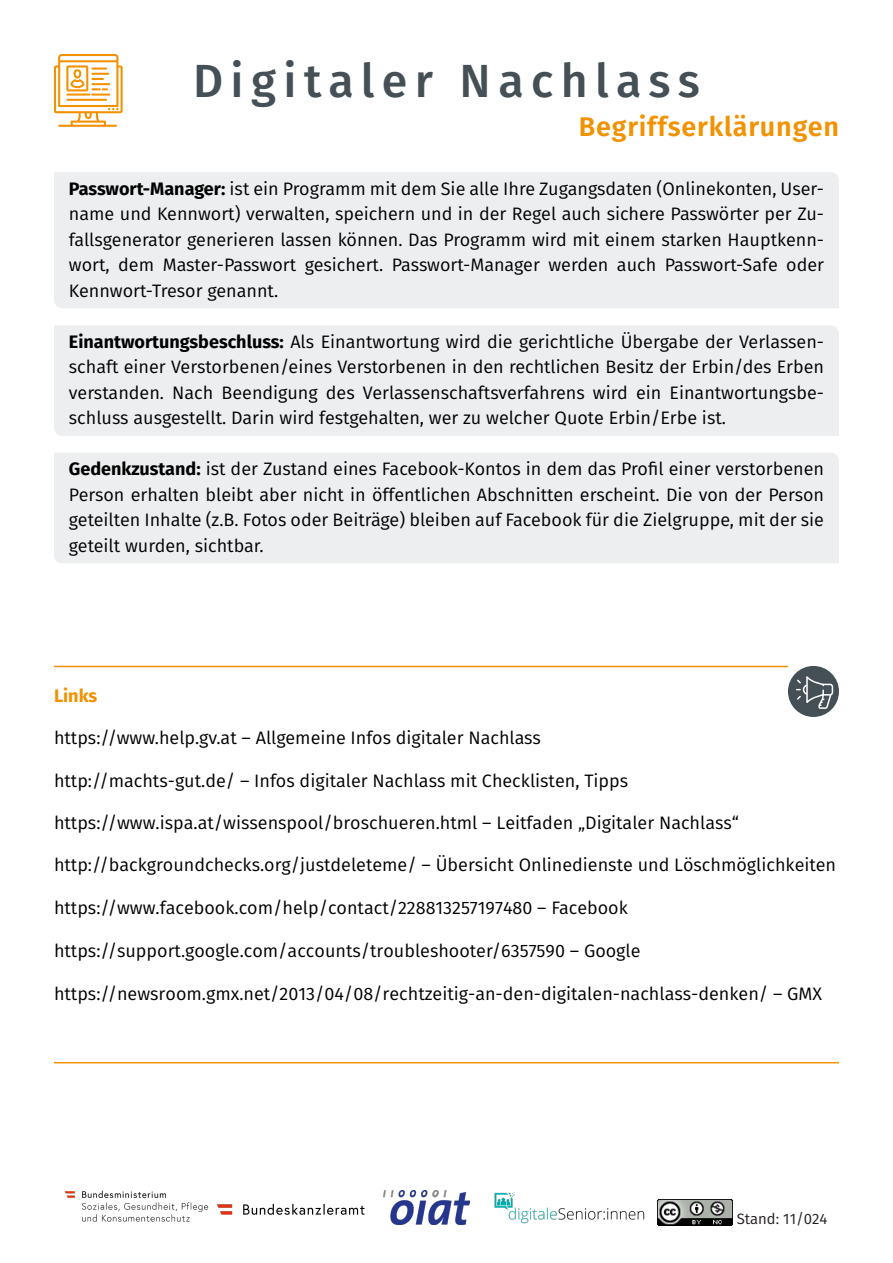
<style>
.page{position:relative;width:893px;height:1263px;background:#fff}
.page>*{position:absolute;margin:0;border:0;box-sizing:border-box;transform-origin:0 0}
.t1{font:500 46.5px "Fira Sans";letter-spacing:.16em;color:#445055}
.t2{font:600 27px "Fira Sans";letter-spacing:.03em;color:#f39200}
.t3{font:18px/25.5px "Fira Sans";color:#000;text-align:justify}
.t4{font:700 18px "Fira Sans";color:#f39200}
.t5{font:15px "Fira Sans";color:#231f20}
.s1{font-weight:700}
</style>
<div class="page">
<div style="left:54px;top:172px;width:785px;height:136px;background:#eceef0"></div>
<div style="left:54px;top:325px;width:785px;height:111px;background:#eceef0"></div>
<div style="left:54px;top:453px;width:785px;height:110px;background:#eceef0"></div>
<svg style="left:54px;top:54px;width:69px;height:73px"></svg>
<div style="left:788px;top:666px;width:51px;height:51px;background:#445055;border-radius:50%"></div>
<svg style="left:795px;top:673px;width:39px;height:37px"></svg>
<hr style="left:54px;top:1062px;width:785px;height:1px;background:#f39200">
<hr style="left:54px;top:666px;width:734px;height:1px;background:#f39200">
<img style="left:494px;top:1192px;width:151px;height:32px">
<img style="left:64px;top:1190px;width:143px;height:32px">
<img style="left:383px;top:1190px;width:87px;height:34px">
<img style="left:658px;top:1199px;width:75px;height:26px">
<img style="left:207px;top:1203px;width:158px;height:12px">
<h1 class="t1" style="left:193px;top:44px;width:508px">Digitaler Nachlass</h1>
<h2 class="t2" style="left:579px;top:104px;width:262px">Begriffserklärungen</h2>
<p class="t3" style="left:69px;top:175px;width:757px;text-align:left"><span class="s1">Passwort-Manager:</span> ist ein Programm mit dem Sie alle Ihre Zugangsdaten (Onlinekonten, User&shy;name und Kennwort) verwalten, speichern und in der Regel auch sichere Passwörter per Zu&shy;fallsgenerator generieren lassen können. Das Programm wird mit einem starken Hauptkenn&shy;wort, dem Master-Passwort gesichert. Passwort-Manager werden auch Passwort-Safe oder Kennwort-Tresor genannt.</p>
<p class="t3" style="left:69px;top:328px;width:757px"><span class="s1">Einantwortungsbeschluss:</span> Als Einantwortung wird die gerichtliche Übergabe der Verlassen&shy;schaft einer Verstorbenen/eines Verstorbenen in den rechtlichen Besitz der Erbin/des Erben verstanden. Nach Beendigung des Verlassenschaftsverfahrens wird ein Einantwortungsbe&shy;schluss ausgestellt. Darin wird festgehalten, wer zu welcher Quote Erbin/Erbe ist.</p>
<p class="t3" style="left:69px;top:456px;width:757px"><span class="s1">Gedenkzustand:</span> ist der Zustand eines Facebook-Kontos in dem das Profil einer verstorbenen Person erhalten bleibt aber nicht in öffentlichen Abschnitten erscheint. Die von der Person geteilten Inhalte (z.B. Fotos oder Beiträge) bleiben auf Facebook für die Zielgruppe, mit der sie geteilt wurden, sichtbar.</p>
<p class="t4" style="left:54px;top:680px;width:45px">Links</p>
<p class="t3" style="left:54px;top:725px;width:488px">https://www.help.gv.at – Allgemeine Infos digitaler Nachlass</p>
<p class="t3" style="left:54px;top:767px;width:576px">http://machts-gut.de/ – Infos digitaler Nachlass mit Checklisten, Tipps</p>
<p class="t3" style="left:54px;top:810px;width:687px">https://www.ispa.at/wissenspool/broschueren.html – Leitfaden „Digitaler Nachlass“</p>
<p class="t3" style="left:54px;top:852px;width:784px">http://backgroundchecks.org/justdeleteme/ – Übersicht Onlinedienste und Löschmöglichkeiten</p>
<p class="t3" style="left:54px;top:895px;width:575px">https://www.facebook.com/help/contact/228813257197480 – Facebook</p>
<p class="t3" style="left:54px;top:937px;width:588px">https://support.google.com/accounts/troubleshooter/6357590 – Google</p>
<p class="t3" style="left:54px;top:980px;width:770px">https://newsroom.gmx.net/2013/04/08/rechtzeitig-an-den-digitalen-nachlass-denken/ – GMX</p>
<p class="t5" style="left:737px;top:1207px;width:92px">Stand: 11/024</p>
</div>
